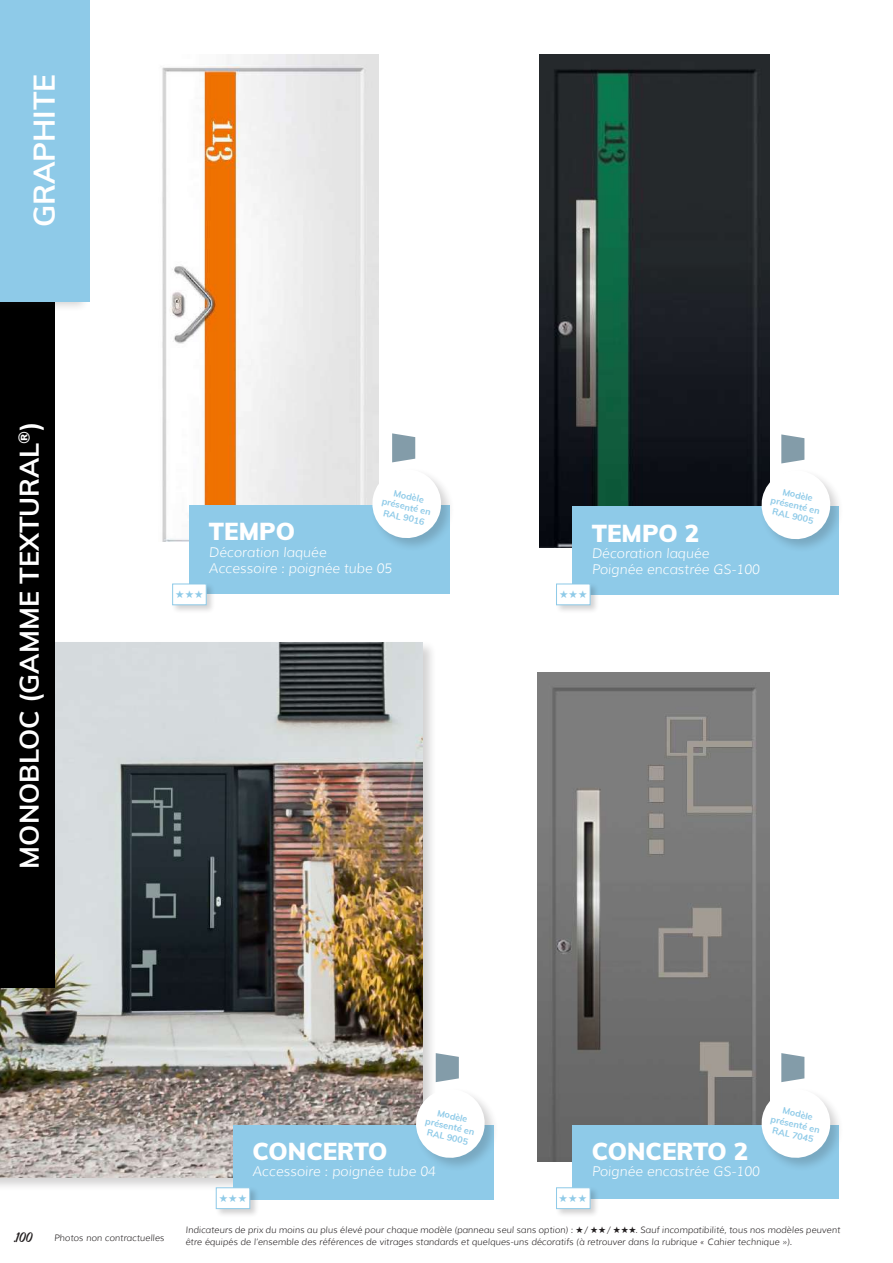
<style>
.page{position:relative;width:893px;height:1263px;background:#fff}
.page>*{position:absolute;margin:0;border:0;box-sizing:border-box;transform-origin:0 0}
.t1{font:700 30px "Muli";color:#fff}
.t2{font:700 27px "Muli";color:#fff}
.t3{font:900 24px "Muli";color:#fff}
.t4{font:italic 300 13.5px/16.2px "Muli";color:#fff}
.t5{font:10.5px "DejaVu Sans";color:#8ecae8}
.t6{font:italic 300 9px/12px "Muli";color:#231f20}
.t7{font:700 9px/10.8px "Muli";color:#8ecae8;text-align:center}
.s1{font-family:"Michland";font-weight:400;font-style:normal;font-size:18px}
.s2{font-family:"DejaVu Sans";font-weight:400;font-style:normal}
</style>
<div class="page">
<img style="left:537px;top:673px;width:232px;height:489px">
<div style="left:0;top:641px;width:437px;height:550px;background:#231f20;opacity:.2"></div>
<img style="left:0;top:643px;width:423px;height:534px">
<img style="left:540px;top:55px;width:229px;height:492px">
<img style="left:162px;top:54px;width:216px;height:487px">
<div style="left:573px;top:506px;width:266px;height:88px;background:#8ecae8"></div>
<div style="left:759px;top:468px;width:85px;height:85px;background:#231f20;opacity:.2"></div>
<div style="left:555px;top:583px;width:44px;height:31px;background:#231f20;opacity:.2"></div>
<div style="left:556px;top:584px;width:34px;height:21px;background:#fff;border:1px solid #8ecae8"></div>
<svg style="left:758px;top:434px;width:76px;height:108px"></svg>
<div style="left:189px;top:505px;width:261px;height:89px;background:#8ecae8"></div>
<div style="left:370px;top:467px;width:85px;height:85px;background:#231f20;opacity:.2"></div>
<div style="left:171px;top:583px;width:44px;height:31px;background:#231f20;opacity:.2"></div>
<div style="left:172px;top:584px;width:35px;height:21px;background:#fff;border:1px solid #8ecae8"></div>
<svg style="left:369px;top:433px;width:75px;height:108px"></svg>
<div style="left:573px;top:1125px;width:266px;height:73px;background:#8ecae8"></div>
<div style="left:759px;top:1087px;width:85px;height:85px;background:#231f20;opacity:.2"></div>
<div style="left:555px;top:1186px;width:44px;height:32px;background:#231f20;opacity:.2"></div>
<div style="left:556px;top:1187px;width:34px;height:22px;background:#fff;border:1px solid #8ecae8"></div>
<svg style="left:758px;top:1053px;width:76px;height:108px"></svg>
<div style="left:233px;top:1125px;width:260px;height:74px;background:#8ecae8"></div>
<div style="left:414px;top:1087px;width:85px;height:85px;background:#231f20;opacity:.2"></div>
<div style="left:215px;top:1186px;width:44px;height:32px;background:#231f20;opacity:.2"></div>
<div style="left:216px;top:1187px;width:34px;height:22px;background:#fff;border:1px solid #8ecae8"></div>
<svg style="left:413px;top:1053px;width:75px;height:108px"></svg>
<div style="left:0;top:213px;width:55px;height:775px;background:#000"></div>
<div style="left:0;top:0;width:90px;height:312px;background:#231f20;opacity:.2"></div>
<div style="left:0;top:0;width:90px;height:301px;background:#8ecae8"></div>
<h1 class="t1" style="left:22px;top:227px;width:155px;rotate:-90deg">GRAPHITE</h1>
<h2 class="t2" style="left:9px;top:868px;width:449px;rotate:-90deg">MONOBLOC (GAMME TEXTURAL<sup>®</sup>)</h2>
<p class="t7" style="left:386px;top:485px;width:51px;rotate:13deg">Modèle présenté en<br>RAL 9016</p>
<p class="t7" style="left:775px;top:484px;width:51px;rotate:13deg">Modèle présenté en<br>RAL 9005</p>
<h3 class="t3" style="left:209px;top:514px;width:88px">TEMPO</h3>
<h3 class="t4" style="left:209px;top:544px;width:185px">Décoration laquée<br>Accessoire : poignée tube 05</h3>
<h3 class="t3" style="left:592px;top:515px;width:109px">TEMPO 2</h3>
<h3 class="t4" style="left:592px;top:545px;width:169px">Décoration laquée<br>Poignée encastrée GS-100</h3>
<p class="t5" style="left:175px;top:585px;width:30px">★ ★ ★</p>
<p class="t5" style="left:559px;top:585px;width:30px">★ ★ ★</p>
<p class="t7" style="left:429px;top:1104px;width:51px;rotate:13deg">Modèle présenté en<br>RAL 9005</p>
<p class="t7" style="left:775px;top:1102px;width:51px;rotate:13deg">Modèle présenté en<br>RAL 7045</p>
<h3 class="t3" style="left:253px;top:1134px;width:137px">CONCERTO</h3>
<h3 class="t4" style="left:253px;top:1163px;width:185px">Accessoire : poignée tube 04</h3>
<h3 class="t3" style="left:592px;top:1134px;width:158px">CONCERTO 2</h3>
<h3 class="t4" style="left:592px;top:1163px;width:169px">Poignée encastrée GS-100</h3>
<p class="t5" style="left:219px;top:1189px;width:30px">★ ★ ★</p>
<p class="t5" style="left:559px;top:1189px;width:30px">★ ★ ★</p>
<p class="t6" style="left:14px;top:1231px;width:152px"><span class="s1">.100</span> Photos non contractuelles</p>
<p class="t6" style="left:185px;top:1224px;width:656px">Indicateurs de prix du moins au plus élevé pour chaque modèle (panneau seul sans option) : <span class="s2">★</span> / <span class="s2">★ ★</span> / <span class="s2">★ ★ ★</span>. Sauf incompatibilité, tous nos modèles peuvent être équipés de l’ensemble des références de vitrages standards et quelques-uns décoratifs (à retrouver dans la rubrique « Cahier technique »).</p>
</div>
